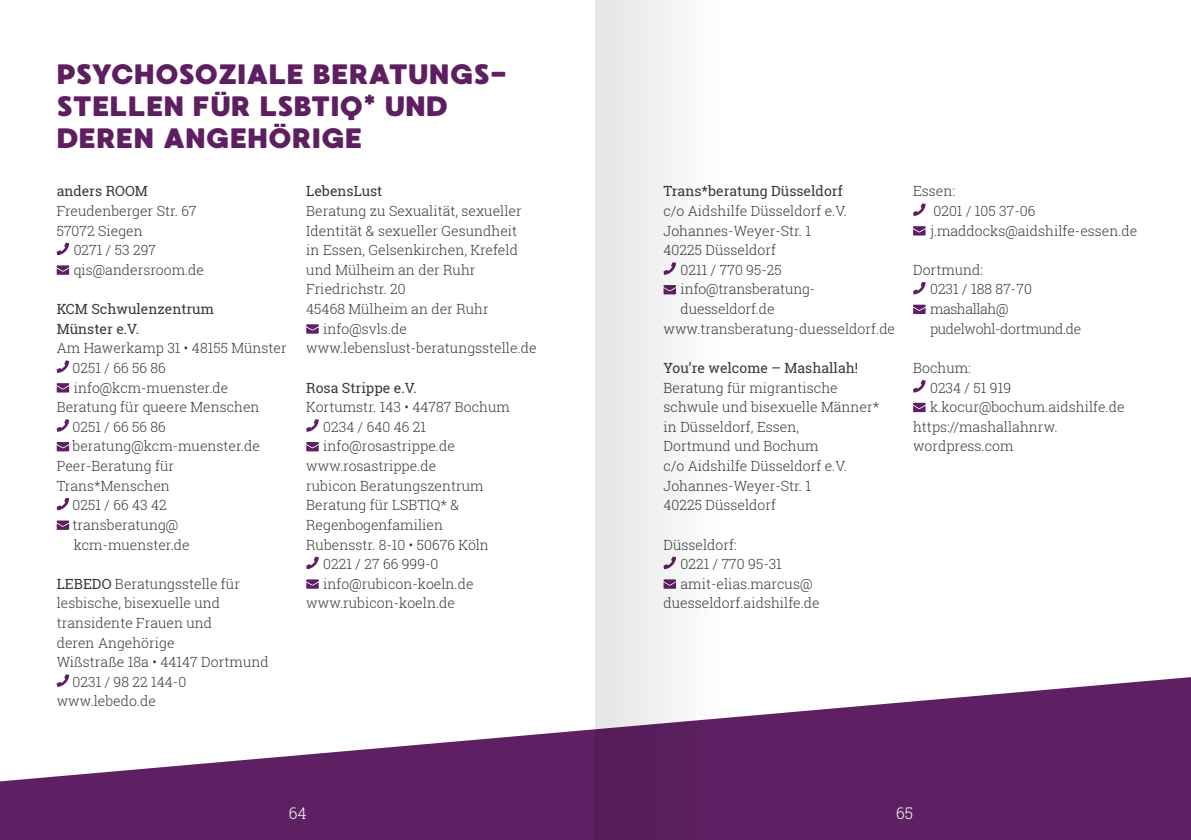
<style>
.page{position:relative;width:1191px;height:840px;background:#fff}
.page>*{position:absolute;margin:0;border:0;box-sizing:border-box;transform-origin:0 0}
.t1{font:28px/32px "MADE Waffle Soft";letter-spacing:.005em;color:#5e1f61}
.t2{font:300 16px "Roboto Slab";color:#fff}
.t3{font:300 14px/19.6px "Roboto Slab";color:#3a3a39}
.t4{font:14px/19.6px "Roboto Slab";color:#3a3a39}
.t5{font:300 14px/19.6px "Roboto Slab";letter-spacing:-.03em;color:#3a3a39}
.s1{font-weight:400}
</style>
<div class="page">
<svg style="left:0;top:676px;width:1191px;height:163px;fill:#5e2062"></svg>
<svg style="left:57px;top:242px;width:12px;height:13px"></svg>
<svg style="left:57px;top:265px;width:12px;height:9px"></svg>
<svg style="left:57px;top:360px;width:12px;height:12px"></svg>
<svg style="left:57px;top:383px;width:12px;height:9px"></svg>
<svg style="left:57px;top:419px;width:12px;height:12px"></svg>
<svg style="left:57px;top:442px;width:12px;height:9px"></svg>
<svg style="left:57px;top:497px;width:12px;height:13px"></svg>
<svg style="left:57px;top:520px;width:12px;height:9px"></svg>
<svg style="left:57px;top:674px;width:12px;height:12px"></svg>
<svg style="left:306px;top:324px;width:13px;height:9px"></svg>
<svg style="left:306px;top:419px;width:13px;height:12px"></svg>
<svg style="left:306px;top:442px;width:13px;height:9px"></svg>
<svg style="left:306px;top:556px;width:13px;height:12px"></svg>
<svg style="left:306px;top:579px;width:13px;height:9px"></svg>
<svg style="left:913px;top:203px;width:12px;height:13px"></svg>
<svg style="left:913px;top:226px;width:12px;height:9px"></svg>
<svg style="left:913px;top:282px;width:12px;height:12px"></svg>
<svg style="left:913px;top:304px;width:12px;height:10px"></svg>
<svg style="left:913px;top:380px;width:12px;height:12px"></svg>
<svg style="left:913px;top:402px;width:12px;height:10px"></svg>
<svg style="left:595px;top:0;width:155px;height:839px"></svg>
<h1 class="t1" style="left:57px;top:59px;width:451px">PSYCHOSOZIALE BERATUNGS-<br>STELLEN FÜR LSBTIQ* UND<br>DEREN ANGEHÖRIGE</h1>
<p class="t4" style="left:57px;top:181px;width:93px">anders ROOM</p>
<p class="t3" style="left:57px;top:200px;width:141px">Freudenberger Str. 67</p>
<p class="t3" style="left:57px;top:220px;width:88px">57072 Siegen</p>
<p class="t3" style="left:74px;top:240px;width:84px">0271 / 53 297</p>
<p class="t3" style="left:74px;top:259px;width:132px">qis@andersroom.de</p>
<p class="t4" style="left:57px;top:299px;width:159px">KCM Schwulenzentrum<br>Münster e.V.</p>
<p class="t3" style="left:57px;top:338px;width:232px">Am Hawerkamp 31 • 48155 Münster</p>
<p class="t3" style="left:73px;top:357px;width:95px">0251 / 66 56 86</p>
<p class="t3" style="left:74px;top:377px;width:156px">info@kcm-muenster.de</p>
<p class="t3" style="left:57px;top:396px;width:204px">Beratung für queere Menschen</p>
<p class="t3" style="left:73px;top:416px;width:95px">0251 / 66 56 86</p>
<p class="t3" style="left:73px;top:436px;width:189px">beratung@kcm-muenster.de</p>
<p class="t3" style="left:57px;top:455px;width:119px">Peer-Beratung für</p>
<p class="t3" style="left:57px;top:475px;width:115px">Trans*Menschen</p>
<p class="t3" style="left:73px;top:494px;width:96px">0251 / 66 43 42</p>
<p class="t3" style="left:73px;top:514px;width:107px">transberatung@</p>
<p class="t3" style="left:74px;top:534px;width:118px">kcm-muenster.de</p>
<p class="t3" style="left:57px;top:573px;width:185px"><span class="s1">LEBEDO</span> Beratungsstelle für</p>
<p class="t3" style="left:57px;top:592px;width:165px">lesbische, bisexuelle und</p>
<p class="t3" style="left:57px;top:612px;width:157px">transidente Frauen und</p>
<p class="t3" style="left:57px;top:632px;width:119px">deren Angehörige</p>
<p class="t3" style="left:57px;top:651px;width:213px">Wißstraße 18a • 44147 Dortmund</p>
<p class="t3" style="left:73px;top:671px;width:115px">0231 / 98 22 144-0</p>
<p class="t3" style="left:57px;top:690px;width:101px">www.lebedo.de</p>
<p class="t4" style="left:306px;top:181px;width:78px">LebensLust</p>
<p class="t3" style="left:306px;top:200px;width:217px">Beratung zu Sexualität, sexueller</p>
<p class="t3" style="left:306px;top:220px;width:212px">Identität &amp; sexueller Gesundheit</p>
<p class="t3" style="left:306px;top:240px;width:213px">in Essen, Gelsenkirchen, Krefeld</p>
<p class="t3" style="left:306px;top:259px;width:171px">und Mülheim an der Ruhr</p>
<p class="t3" style="left:306px;top:279px;width:101px">Friedrichstr. 20</p>
<p class="t3" style="left:306px;top:298px;width:184px">45468 Mülheim an der Ruhr</p>
<p class="t3" style="left:323px;top:318px;width:85px">info@svls.de</p>
<p class="t3" style="left:306px;top:338px;width:232px">www.lebenslust-beratungsstelle.de</p>
<p class="t4" style="left:306px;top:377px;width:112px">Rosa Strippe e.V.</p>
<p class="t3" style="left:306px;top:396px;width:205px">Kortumstr. 143 • 44787 Bochum</p>
<p class="t3" style="left:323px;top:416px;width:104px">0234 / 640 46 21</p>
<p class="t3" style="left:323px;top:436px;width:133px">info@rosastrippe.de</p>
<p class="t3" style="left:306px;top:455px;width:132px">www.rosastrippe.de</p>
<p class="t3" style="left:306px;top:475px;width:179px">rubicon Beratungszentrum</p>
<p class="t3" style="left:306px;top:494px;width:154px">Beratung für LSBTIQ* &amp;</p>
<p class="t3" style="left:306px;top:514px;width:138px">Regenbogenfamilien</p>
<p class="t3" style="left:306px;top:534px;width:184px">Rubensstr. 8-10 • 50676 Köln</p>
<p class="t3" style="left:323px;top:553px;width:117px">0221 / 27 66 999-0</p>
<p class="t3" style="left:323px;top:573px;width:152px">info@rubicon-koeln.de</p>
<p class="t3" style="left:306px;top:592px;width:150px">www.rubicon-koeln.de</p>
<p class="t4" style="left:663px;top:181px;width:181px">Trans*beratung Düsseldorf</p>
<p class="t3" style="left:663px;top:200px;width:185px">c/o Aidshilfe Düsseldorf e.V.</p>
<p class="t3" style="left:663px;top:220px;width:149px">Johannes-Weyer-Str. 1</p>
<p class="t3" style="left:663px;top:240px;width:114px">40225 Düsseldorf</p>
<p class="t3" style="left:680px;top:259px;width:103px">0211 / 770 95-25</p>
<p class="t3" style="left:680px;top:279px;width:136px">info@transberatung-</p>
<p class="t3" style="left:680px;top:298px;width:96px">duesseldorf.de</p>
<p class="t3" style="left:663px;top:318px;width:233px">www.transberatung-duesseldorf.de</p>
<p class="t4" style="left:663px;top:357px;width:196px">You’re welcome – Mashallah!</p>
<p class="t3" style="left:663px;top:377px;width:217px">Beratung für migrantische schwule und bisexuelle Männer* in Düsseldorf, Essen,<br>Dortmund und Bochum<br>c/o Aidshilfe Düsseldorf e.V.<br>Johannes-Weyer-Str. 1<br>40225 Düsseldorf</p>
<p class="t3" style="left:663px;top:534px;width:75px">Düsseldorf:</p>
<p class="t3" style="left:680px;top:553px;width:103px">0221 / 770 95-31</p>
<p class="t3" style="left:680px;top:573px;width:133px">amit-elias.marcus@</p>
<p class="t3" style="left:663px;top:592px;width:158px">duesseldorf.aidshilfe.de</p>
<p class="t3" style="left:930px;top:181px;width:209px;text-indent:-17px">Essen:<br>0201 / 105 37-06 j.maddocks@aidshilfe-essen.de</p>
<p class="t5" style="left:930px;top:259px;width:153px;text-indent:-17px">Dortmund:<br>0231 / 188 87-70 mashallah@ pudelwohl-dortmund.de</p>
<p class="t3" style="left:913px;top:357px;width:59px">Bochum:</p>
<p class="t3" style="left:930px;top:377px;width:83px">0234 / 51 919</p>
<p class="t3" style="left:930px;top:396px;width:196px">k.kocur@bochum.aidshilfe.de</p>
<p class="t3" style="left:913px;top:416px;width:146px">https://mashallahnrw.</p>
<p class="t3" style="left:913px;top:436px;width:102px">wordpress.com</p>
<p class="t2" style="left:289px;top:802px;width:19px">64</p>
<p class="t2" style="left:896px;top:802px;width:19px">65</p>
</div>
